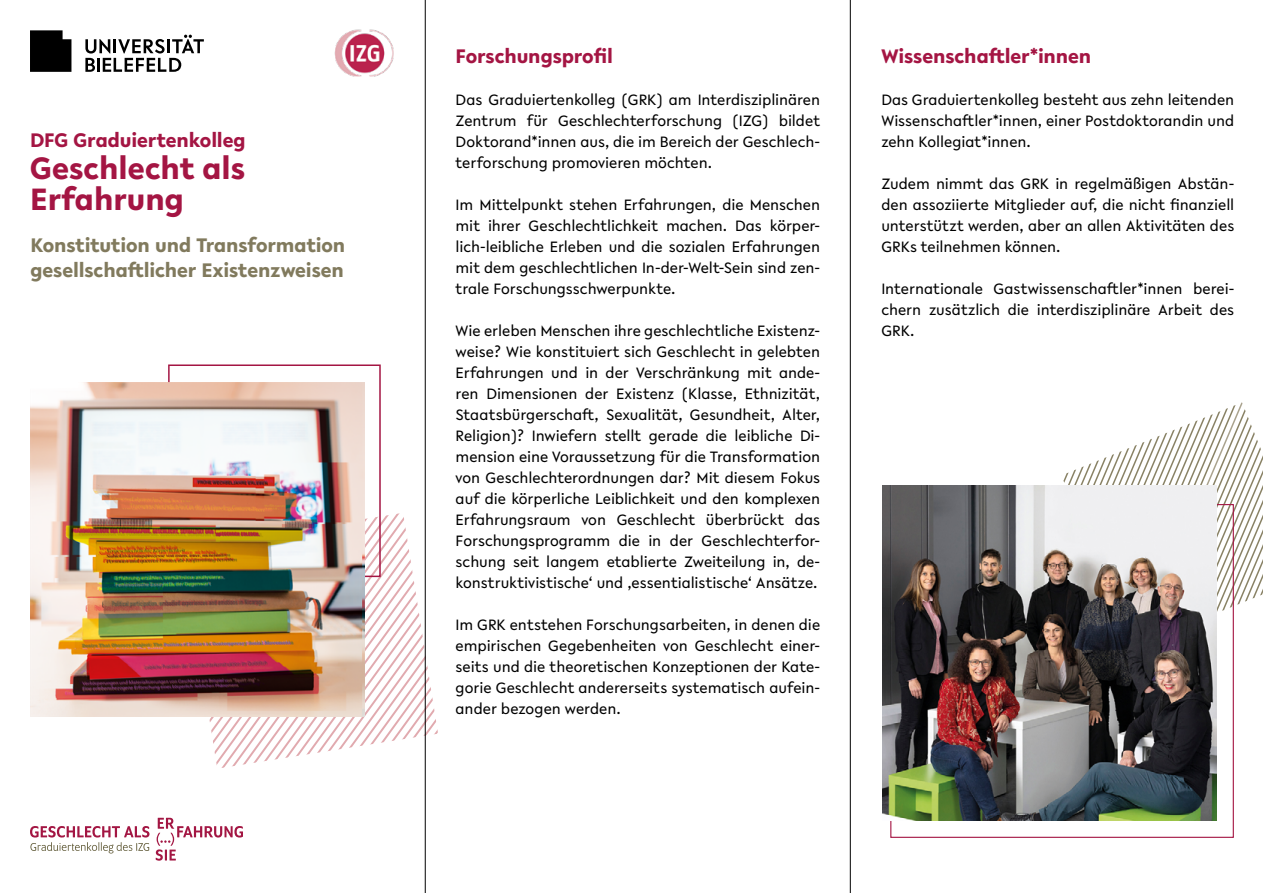
<style>
.page{position:relative;width:1263px;height:893px;background:#fff}
.page>*{position:absolute;margin:0;border:0;box-sizing:border-box;transform-origin:0 0}
.t1{font:700 33px "Lelo";color:#a41543}
.t2{font:700 21px/25.5px "Lelo";letter-spacing:-.005em;color:#817a5d}
.t3{font:700 21px "Lelo";letter-spacing:-.005em;color:#a41543}
.Fließ{font:16.05px/21px "Lelo";color:#000;text-align:justify}
</style>
<div class="page">
<svg style="left:1061px;top:402px;width:202px;height:246px"></svg>
<img style="left:882px;top:486px;width:334px;height:334px">
<svg style="left:209px;top:513px;width:229px;height:256px"></svg>
<svg style="left:85px;top:35px;width:119px;height:37px"></svg>
<svg style="left:30px;top:30px;width:41px;height:42px;background:#0e0e0e"></svg>
<svg style="left:30px;top:818px;width:213px;height:43px"></svg>
<div style="left:168px;top:364px;width:213px;height:213px;border:2px solid #a41543"></div>
<img style="left:30px;top:383px;width:334px;height:334px">
<img style="left:334px;top:29px;width:60px;height:48px">
<hr style="left:425px;top:0;width:1px;height:893px;background:#000">
<hr style="left:850px;top:0;width:1px;height:893px;background:#000">
<h2 class="t3" style="left:30px;top:126px;width:217px">DFG Graduiertenkolleg</h2>
<h1 class="t1" style="left:30px;top:145px;width:217px">Geschlecht als</h1>
<h1 class="t1" style="left:30px;top:176px;width:156px">Erfahrung</h1>
<h2 class="t2" style="left:30px;top:232px;width:316px">Konstitution und Transformation gesellschaftlicher Existenzweisen</h2>
<h2 class="t3" style="left:456px;top:42px;width:159px">Forschungsprofil</h2>
<p class="Fließ" style="left:456px;top:89px;width:366px">Das Graduiertenkolleg (GRK) am Interdisziplinären Zentrum für Geschlechterforschung (IZG) bildet Doktorand*innen aus, die im Bereich der Geschlech&shy;terforschung promovieren möchten.</p>
<p class="Fließ" style="left:456px;top:194px;width:366px">Im Mittelpunkt stehen Erfahrungen, die Menschen mit ihrer Geschlechtlichkeit machen. Das körper&shy;lich-leibliche Erleben und die sozialen Erfahrungen mit dem geschlechtlichen In-der-Welt-Sein sind zen&shy;trale Forschungsschwerpunkte.</p>
<p class="Fließ" style="left:456px;top:320px;width:366px">Wie erleben Menschen ihre geschlechtliche Existenz&shy;weise? Wie konstituiert sich Geschlecht in gelebten Erfahrungen und in der Verschränkung mit ande&shy;ren Dimensionen der Existenz (Klasse, Ethnizität, Staatsbürgerschaft, Sexualität, Gesundheit, Alter, Religion)? Inwiefern stellt gerade die leibliche Di&shy;mension eine Voraussetzung für die Transformation von Geschlechterordnungen dar? Mit diesem Fokus auf die körperliche Leiblichkeit und den komplexen Erfahrungsraum von Geschlecht überbrückt das Forschungsprogramm die in der Geschlechterfor&shy;schung seit langem etablierte Zweiteilung in‚ de&shy;konstruktivistische‘ und ‚essentialistische‘ Ansätze.</p>
<p class="Fließ" style="left:456px;top:614px;width:366px">Im GRK entstehen Forschungsarbeiten, in denen die empirischen Gegebenheiten von Geschlecht einer&shy;seits und die theoretischen Konzeptionen der Kate&shy;gorie Geschlecht andererseits systematisch aufein&shy;ander bezogen werden.</p>
<h2 class="t3" style="left:881px;top:42px;width:212px">Wissenschaftler*innen</h2>
<p class="Fließ" style="left:881px;top:89px;width:354px">Das Graduiertenkolleg besteht aus zehn leitenden Wissenschaftler*innen, einer Postdoktorandin und zehn Kollegiat*innen.</p>
<p class="Fließ" style="left:881px;top:173px;width:354px">Zudem nimmt das GRK in regelmäßigen Abstän&shy;den assoziierte Mitglieder auf, die nicht finanziell unterstützt werden, aber an allen Aktivitäten des GRKs teilnehmen können.</p>
<p class="Fließ" style="left:881px;top:278px;width:354px">Internationale Gastwissenschaftler*innen berei&shy;chern zusätzlich die interdisziplinäre Arbeit des GRK.</p>
</div>
